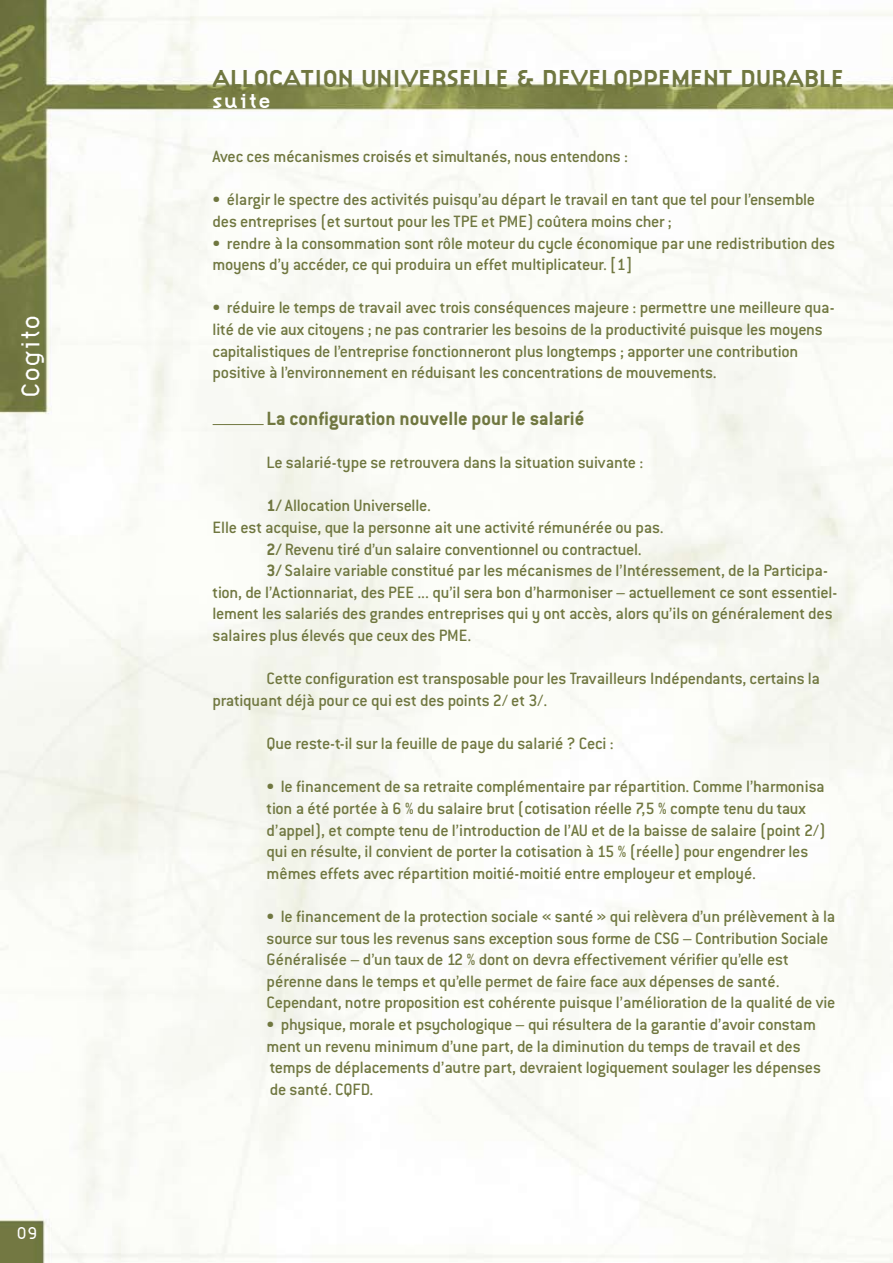
<style>
.page{position:relative;width:893px;height:1263px;background:#fff}
.page>*{position:absolute;margin:0;border:0;box-sizing:border-box;transform-origin:0 0}
.t1{font:300 27px "Citizen";color:#fff}
.t2{font:700 25.5px "Citizen";color:#707740}
.t3{font:700 21px "Conduit ITC";color:#707740}
.t4{font:700 21px "Citizen";letter-spacing:.075em;color:#fff}
.t5{font:500 18px/21.6px "Conduit ITC";letter-spacing:-.015em;color:#707740}
.t6{font:300 18px "Citizen";color:#fff}
.s1{font-weight:700}
</style>
<div class="page">
<img style="left:0;top:0;width:893px;height:1263px">
<hr style="left:213px;top:424px;width:51px;height:1px;background:#707740">
<h1 class="t1" style="left:15px;top:398px;width:85px;rotate:-90deg">Cogito</h1>
<p class="t6" style="left:17px;top:1222px;width:22px">09</p>
<h2 class="t2" style="left:213px;top:64px;width:633px">ALLOCATION UNIVERSELLE &amp; DEVELOPPEMENT DURABLE</h2>
<p class="t4" style="left:213px;top:89px;width:60px">suite</p>
<p class="t5" style="left:213px;top:146px;width:417px">Avec ces mécanismes croisés et simultanés, nous entendons :</p>
<p class="t5" style="left:213px;top:189px;width:604px">• élargir le spectre des activités puisqu’au départ le travail en tant que tel pour l’ensemble des entreprises (et surtout pour les TPE et PME) coûtera moins cher ;</p>
<p class="t5" style="left:213px;top:232px;width:624px">• rendre à la consommation sont rôle moteur du cycle économique par une redistribution des moyens d’y accéder, ce qui produira un effet multiplicateur. [1]</p>
<p class="t5" style="left:213px;top:297px;width:623px">• réduire le temps de travail avec trois conséquences majeure : permettre une meilleure qua&shy;lité de vie aux citoyens ; ne pas contrarier les besoins de la productivité puisque les moyens capitalistiques de l’entreprise fonctionneront plus longtemps ; apporter une contribution positive à l’environnement en réduisant les concentrations de mouvements.</p>
<p class="t3" style="left:267px;top:406px;width:319px">La configuration nouvelle pour le salarié</p>
<p class="t5" style="left:267px;top:452px;width:378px">Le salarié-type se retrouvera dans la situation suivante :</p>
<p class="t5" style="left:267px;top:495px;width:166px"><span class="s1">1/</span> Allocation Universelle.</p>
<p class="t5" style="left:213px;top:516px;width:453px">Elle est acquise, que la personne ait une activité rémunérée ou pas.</p>
<p class="t5" style="left:267px;top:538px;width:377px"><span class="s1">2/</span> Revenu tiré d’un salaire conventionnel ou contractuel.</p>
<p class="t5" style="left:267px;top:560px;width:563px"><span class="s1">3/</span> Salaire variable constitué par les mécanismes de l’Intéressement, de la Participa-</p>
<p class="t5" style="left:213px;top:581px;width:626px">tion, de l’Actionnariat, des PEE ... qu’il sera bon d’harmoniser – actuellement ce sont essentiel-</p>
<p class="t5" style="left:213px;top:603px;width:621px">lement les salariés des grandes entreprises qui y ont accès, alors qu’ils on généralement des</p>
<p class="t5" style="left:213px;top:624px;width:260px">salaires plus élevés que ceux des PME.</p>
<p class="t5" style="left:213px;top:668px;width:609px;text-indent:54px">Cette configuration est transposable pour les Travailleurs Indépendants, certains la pratiquant déjà pour ce qui est des points 2/ et 3/.</p>
<p class="t5" style="left:267px;top:732px;width:349px">Que reste-t-il sur la feuille de paye du salarié ? Ceci :</p>
<p class="t5" style="left:267px;top:776px;width:560px">• le financement de sa retraite complémentaire par répartition. Comme l’harmonisa tion a été portée à 6 % du salaire brut (cotisation réelle 7,5 % compte tenu du taux d’appel), et compte tenu de l’introduction de l’AU et de la baisse de salaire (point 2/) qui en résulte, il convient de porter la cotisation à 15 % (réelle) pour engendrer les mêmes effets avec répartition moitié-moitié entre employeur et employé.</p>
<p class="t5" style="left:267px;top:905px;width:570px">• le financement de la protection sociale « santé » qui relèvera d’un prélèvement à la source sur tous les revenus sans exception sous forme de CSG – Contribution Sociale Généralisée – d’un taux de 12 % dont on devra effectivement vérifier qu’elle est pérenne dans le temps et qu’elle permet de faire face aux dépenses de santé.<br>Cependant, notre proposition est cohérente puisque l’amélioration de la qualité de vie</p>
<p class="t5" style="left:267px;top:1013px;width:556px">• physique, morale et psychologique – qui résultera de la garantie d’avoir constam ment un revenu minimum d’une part, de la diminution du temps de travail et des temps de déplacements d’autre part, devraient logiquement soulager les dépenses de santé. CQFD.</p>
</div>
